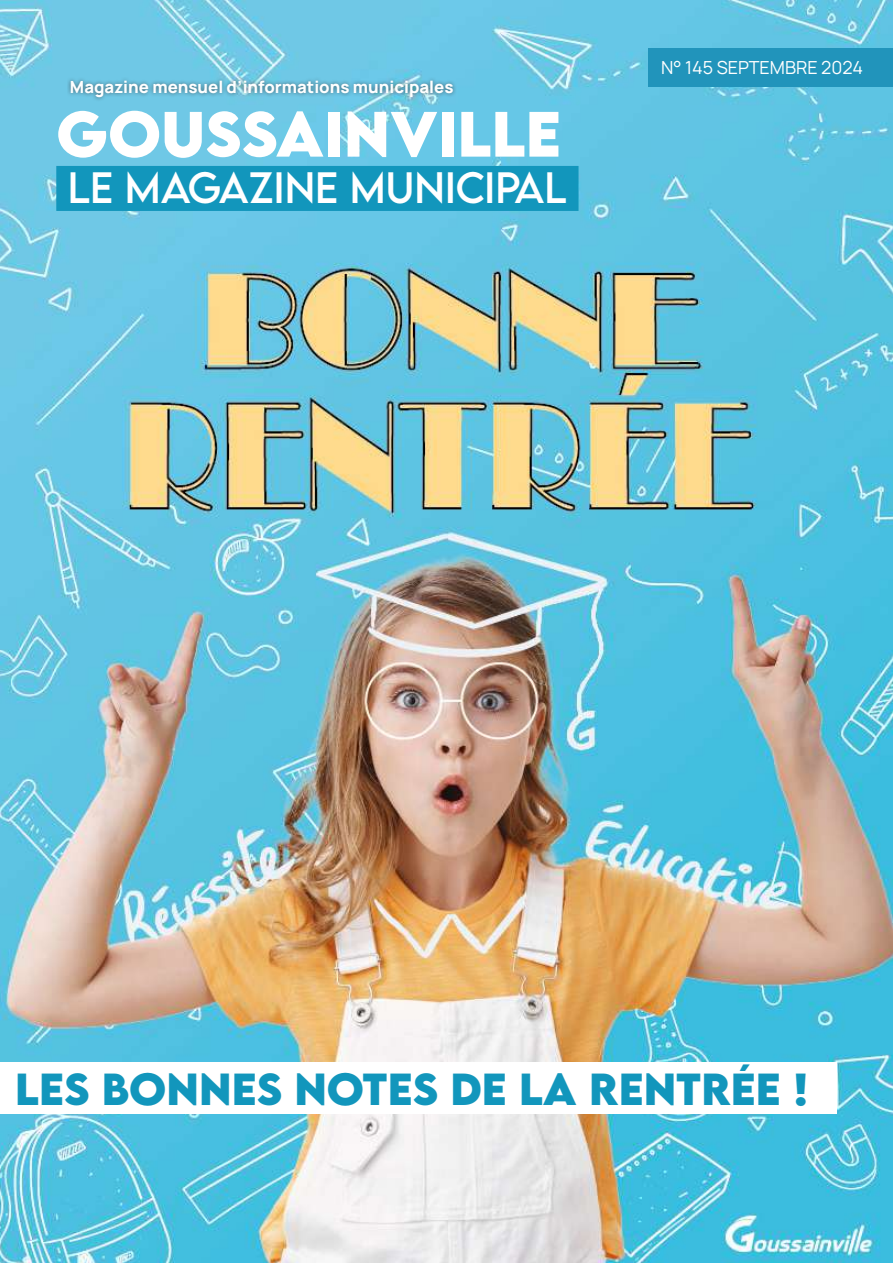
<style>
.page{position:relative;width:893px;height:1263px;background:#fff}
.page>*{position:absolute;margin:0;border:0;box-sizing:border-box;transform-origin:0 0}
.t1{font:700 56.85px "LEMONMILK";color:#fff}
.t2{font:700 39.9px "LEMONMILK";color:#1296bc}
.t3{font:39px "LEMONMILK";color:#fff}
.t4{font:200 18px "Manrope";color:#fff}
.t5{font:200 16.8px "Manrope";color:#fff}
</style>
<div class="page">
<img style="left:0;top:0;width:893px;height:1263px">
<div style="left:648px;top:48px;width:245px;height:39px;background:#2194bb"></div>
<div style="left:56px;top:166px;width:522px;height:45px;background:#1296bc"></div>
<div style="left:67px;top:76px;width:390px;height:26px;background:#231f20;opacity:.55"></div>
<div style="left:0;top:1062px;width:837px;height:51px;background:#fff"></div>
<p class="t5" style="left:70px;top:75px;width:385px">Magazine mensuel d’informations municipales</p>
<h1 class="t1" style="left:56px;top:95px;width:506px">GOUSSAINVILLE</h1>
<h3 class="t3" style="left:68px;top:163px;width:497px">LE MAGAZINE MUNICIPAL</h3>
<p class="t4" style="left:661px;top:55px;width:203px">N° 145 SEPTEMBRE 2024</p>
<h2 class="t2" style="left:15px;top:1062px;width:795px">LES BONNES NOTES DE LA RENTRÉE !</h2>
</div>
